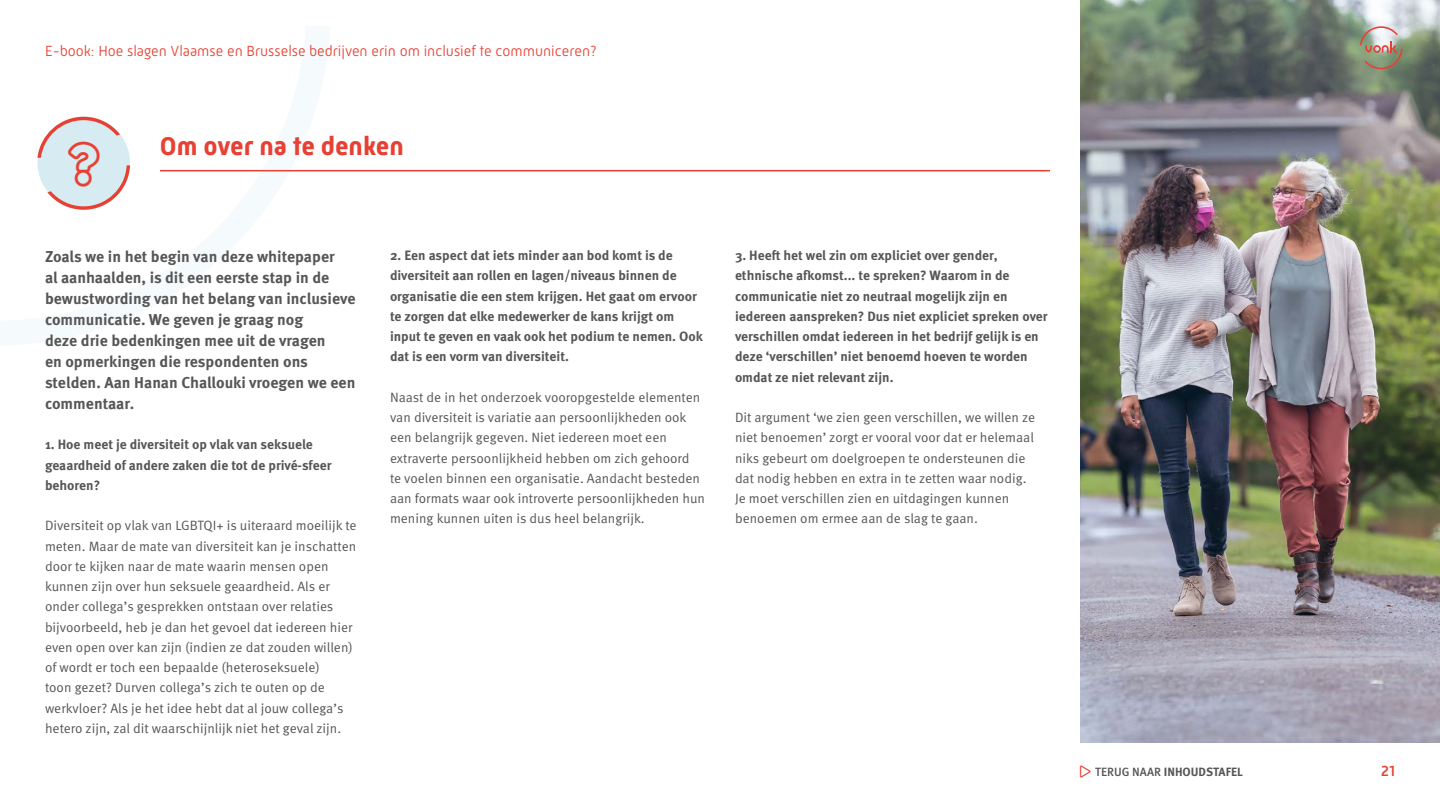
<style>
.page{position:relative;width:1440px;height:810px;background:#fff}
.page>*{position:absolute;margin:0;border:0;box-sizing:border-box;transform-origin:0 0}
.t1{font:300 45px "Font Awesome 5 Pro";color:#e84032}
.t2{font:700 26.25px "Mic 32 New";color:#e84032}
.t3{font:700 15.75px/21px "Meta Pro";color:#575656}
.t4{font:300 15px "Mic 32 New";color:#e84032}
.t5{font:500 15px "Mic 32 New";color:#e84032}
.t6{font:13.5px/20.2px "Meta Pro Norm";color:#575656}
.t7{font:700 13.5px/20.2px "Meta Pro";color:#575656}
.t8{font:700 12px "Meta Pro";color:#575656}
.s1{color:#e84032}
.s2{font-weight:500}
</style>
<div class="page">
<hr style="left:160px;top:170px;width:890px;height:1px;background:#e84032">
<img style="left:1080px;top:0;width:360px;height:742px">
<svg style="left:1360px;top:26px;width:43px;height:43px;background:#afa493"></svg>
<svg style="left:37px;top:117px;width:93px;height:93px"></svg>
<p class="t4" style="left:45px;top:42px;width:553px">E-book: Hoe slagen Vlaamse en Brusselse bedrijven erin om inclusief te communiceren?</p>
<h1 class="t1" style="left:66px;top:141px;width:35px">❑◆▲▼□■</h1>
<h2 class="t2" style="left:160px;top:131px;width:245px">Om over na te denken</h2>
<p class="t3" style="left:45px;top:245px;width:312px">Zoals we in het begin van deze whitepaper<br>al aanhaalden, is dit een eerste stap in de bewustwording van het belang van inclusieve communicatie. We geven je graag nog<br>deze drie bedenkingen mee uit de vragen<br>en opmerkingen die respondenten ons stelden. Aan Hanan Challouki vroegen we een commentaar.</p>
<p class="t7" style="left:45px;top:434px;width:288px">1. Hoe meet je diversiteit op vlak van seksuele geaardheid of andere zaken die tot de privé-sfeer behoren?</p>
<p class="t6" style="left:45px;top:515px;width:313px">Diversiteit op vlak van LGBTQI+ is uiteraard moeilijk te meten. Maar de mate van diversiteit kan je inschatten door te kijken naar de mate waarin mensen open kunnen zijn over hun seksuele geaardheid. Als er onder collega’s gesprekken ontstaan over relaties bijvoorbeeld, heb je dan het gevoel dat iedereen hier even open over kan zijn (indien ze dat zouden willen) of wordt er toch een bepaalde (heteroseksuele)<br>toon gezet? Durven collega’s zich te outen op de werkvloer? Als je het idee hebt dat al jouw collega’s hetero zijn, zal dit waarschijnlijk niet het geval zijn.</p>
<p class="t7" style="left:390px;top:245px;width:314px">2. Een aspect dat iets minder aan bod komt is de diversiteit aan rollen en lagen/niveaus binnen de organisatie die een stem krijgen. Het gaat om ervoor te zorgen dat elke medewerker de kans krijgt om input te geven en vaak ook het podium te nemen. Ook dat is een vorm van diversiteit.</p>
<p class="t6" style="left:390px;top:386px;width:316px">Naast de in het onderzoek vooropgestelde elementen van diversiteit is variatie aan persoonlijkheden ook een belangrijk gegeven. Niet iedereen moet een extraverte persoonlijkheid hebben om zich gehoord<br>te voelen binnen een organisatie. Aandacht besteden aan formats waar ook introverte persoonlijkheden hun mening kunnen uiten is dus heel belangrijk.</p>
<p class="t7" style="left:735px;top:245px;width:314px">3. Heeft het wel zin om expliciet over gender, ethnische afkomst... te spreken? Waarom in de communicatie niet zo neutraal mogelijk zijn en iedereen aanspreken? Dus niet expliciet spreken over verschillen omdat iedereen in het bedrijf gelijk is en deze ‘verschillen’ niet benoemd hoeven te worden omdat ze niet relevant zijn.</p>
<p class="t6" style="left:735px;top:407px;width:302px">Dit argument ‘we zien geen verschillen, we willen ze niet benoemen’ zorgt er vooral voor dat er helemaal niks gebeurt om doelgroepen te ondersteunen die dat nodig hebben en extra in te zetten waar nodig.<br>Je moet verschillen zien en uitdagingen kunnen benoemen om ermee aan de slag te gaan.</p>
<p class="t8" style="left:1080px;top:762px;width:164px"><span class="s1">●</span> <span class="s2">TERUG NAAR</span> INHOUDSTAFEL</p>
<p class="t5" style="left:1381px;top:763px;width:15px">21</p>
</div>
